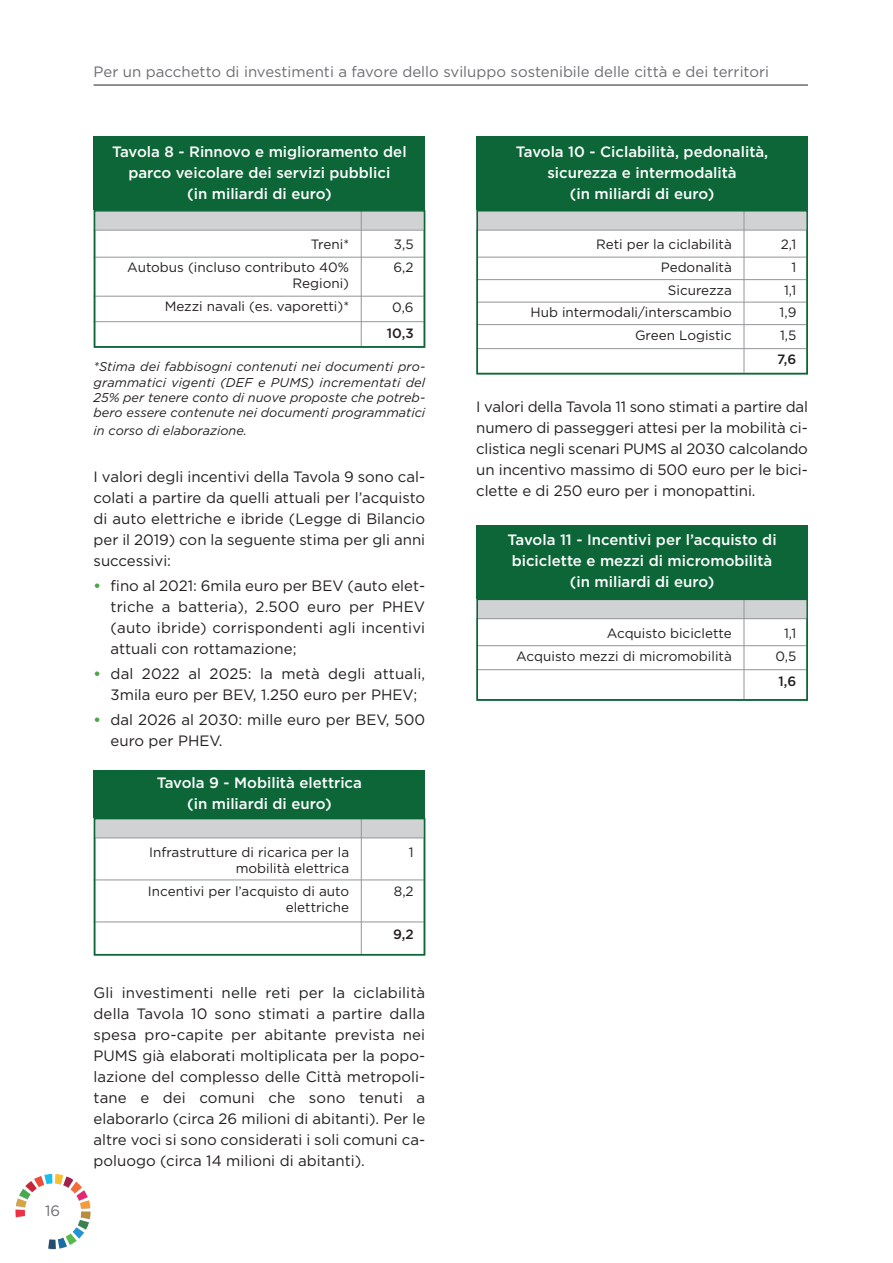
<style>
.page{position:relative;width:893px;height:1263px;background:#fff}
.page>*{position:absolute;margin:0;border:0;box-sizing:border-box;transform-origin:0 0}
.t1{font:15px/21px "Gotham";color:#231f20;text-align:justify}
.t2{font:500 15px/21px "Gotham";color:#fff;text-align:center}
.t3{font:15px "Gotham";color:#6c6d70}
.t4{font:13.5px/22.6px "Gotham";color:#231f20;text-align:right}
.t5{font:500 13.5px "Gotham";color:#231f20}
.t6{font:italic 12.75px/15.3px "Gotham";color:#231f20;text-align:justify}
.s1{font-weight:700;color:#4ba549}
</style>
<div class="page">
<svg style="left:15px;top:1173px;width:76px;height:76px"></svg>
<hr style="left:94px;top:84px;width:714px;height:2px;background:#6c6d70">
<div style="left:361px;top:190px;width:64px;height:40px;background:#d1d2d4"></div>
<div style="left:94px;top:190px;width:274px;height:40px;background:#d1d2d4"></div>
<hr style="left:94px;top:257px;width:331px;height:1px;background:#939598">
<hr style="left:94px;top:296px;width:331px;height:1px;background:#939598">
<hr style="left:94px;top:321px;width:331px;height:1px;background:#939598">
<hr style="left:94px;top:230px;width:331px;height:1px;background:#939598">
<hr style="left:361px;top:190px;width:1px;height:158px;background:#939598">
<div style="left:94px;top:136px;width:331px;height:74px;background:#0c6638"></div>
<div style="left:361px;top:798px;width:64px;height:40px;background:#d1d2d4"></div>
<div style="left:94px;top:798px;width:274px;height:40px;background:#d1d2d4"></div>
<hr style="left:94px;top:879px;width:331px;height:1px;background:#939598">
<hr style="left:94px;top:921px;width:331px;height:1px;background:#939598">
<hr style="left:94px;top:837px;width:331px;height:1px;background:#939598">
<hr style="left:361px;top:798px;width:1px;height:157px;background:#939598">
<div style="left:94px;top:770px;width:331px;height:48px;background:#0c6638"></div>
<div style="left:744px;top:190px;width:64px;height:40px;background:#d1d2d4"></div>
<div style="left:476px;top:190px;width:275px;height:40px;background:#d1d2d4"></div>
<hr style="left:476px;top:257px;width:332px;height:1px;background:#939598">
<hr style="left:476px;top:279px;width:332px;height:1px;background:#939598">
<hr style="left:476px;top:302px;width:332px;height:1px;background:#939598">
<hr style="left:476px;top:324px;width:332px;height:1px;background:#939598">
<hr style="left:476px;top:348px;width:332px;height:1px;background:#939598">
<hr style="left:476px;top:230px;width:332px;height:1px;background:#939598">
<hr style="left:744px;top:190px;width:1px;height:183px;background:#939598">
<div style="left:744px;top:579px;width:64px;height:39px;background:#d1d2d4"></div>
<div style="left:476px;top:579px;width:275px;height:39px;background:#d1d2d4"></div>
<hr style="left:476px;top:645px;width:332px;height:1px;background:#939598">
<hr style="left:476px;top:669px;width:332px;height:1px;background:#939598">
<hr style="left:476px;top:618px;width:332px;height:1px;background:#939598">
<hr style="left:744px;top:578px;width:1px;height:123px;background:#939598">
<div style="left:94px;top:210px;width:331px;height:138px;border:2px solid #0c6638"></div>
<div style="left:94px;top:818px;width:331px;height:137px;border:2px solid #0c6638"></div>
<div style="left:476px;top:136px;width:332px;height:74px;background:#0c6638"></div>
<div style="left:476px;top:210px;width:332px;height:164px;border:2px solid #0c6638"></div>
<div style="left:476px;top:525px;width:332px;height:74px;background:#0c6638"></div>
<div style="left:476px;top:599px;width:332px;height:102px;border:2px solid #0c6638"></div>
<p class="t3" style="left:45px;top:1206px;width:17px">16</p>
<p class="t3" style="left:94px;top:67px;width:677px">Per un pacchetto di investimenti a favore dello sviluppo sostenibile delle città e dei territori</p>
<p class="t2" style="left:112px;top:141px;width:296px">Tavola 8 - Rinnovo e miglioramento del parco veicolare dei servizi pubblici<br>(in miliardi di euro)</p>
<p class="t4" style="left:127px;top:234px;width:223px">Treni*<br>Autobus (incluso contributo 40%</p>
<p class="t4" style="left:165px;top:273px;width:186px">Regioni)<br>Mezzi navali (es. vaporetti)*</p>
<p class="t4" style="left:394px;top:234px;width:22px;text-align:left">3,5<br>6,2</p>
<p class="t4" style="left:392px;top:297px;width:23px">0,6</p>
<p class="t5" style="left:387px;top:326px;width:28px">10,3</p>
<p class="t6" style="left:94px;top:359px;width:333px">*Stima dei fabbisogni contenuti nei documenti pro&shy;grammatici vigenti (DEF e PUMS) incrementati del 25% per tenere conto di nuove proposte che potreb&shy;bero essere contenute nei documenti programmatici</p>
<p class="t6" style="left:94px;top:423px;width:155px">in corso di elaborazione.</p>
<p class="t1" style="left:94px;top:467px;width:333px">I valori degli incentivi della Tavola 9 sono cal&shy;colati a partire da quelli attuali per l’acquisto di auto elettriche e ibride (Legge di Bilancio per il 2019) con la seguente stima per gli anni successivi:</p>
<p class="t1" style="left:111px;top:576px;width:316px;text-indent:-17px"><span class="s1">•</span> fino al 2021: 6mila euro per BEV (auto elet&shy;triche a batteria), 2.500 euro per PHEV (auto ibride) corrispondenti agli incentivi attuali con rottamazione;</p>
<p class="t1" style="left:111px;top:664px;width:316px;text-indent:-17px"><span class="s1">•</span> dal 2022 al 2025: la metà degli attuali,<br>3mila euro per BEV, 1.250 euro per PHEV;</p>
<p class="t1" style="left:111px;top:711px;width:316px;text-indent:-17px"><span class="s1">•</span> dal 2026 al 2030: mille euro per BEV, 500 euro per PHEV.</p>
<p class="t2" style="left:157px;top:772px;width:207px">Tavola 9 - Mobilità elettrica (in miliardi di euro)</p>
<p class="t4" style="left:149px;top:845px;width:201px;line-height:16.2px">Infrastrutture di ricarica per la mobilità elettrica</p>
<p class="t4" style="left:148px;top:884px;width:203px;line-height:16.2px">Incentivi per l’acquisto di auto elettriche</p>
<p class="t4" style="left:409px;top:842px;width:6px">1</p>
<p class="t4" style="left:394px;top:881px;width:21px">8,2</p>
<p class="t5" style="left:393px;top:926px;width:22px">9,2</p>
<p class="t1" style="left:94px;top:984px;width:333px">Gli investimenti nelle reti per la ciclabilità della Tavola 10 sono stimati a partire dalla spesa pro-capite per abitante prevista nei PUMS già elaborati moltiplicata per la popo&shy;lazione del complesso delle Città metropoli&shy;tane e dei comuni che sono tenuti a elaborarlo (circa 26 milioni di abitanti). Per le altre voci si sono considerati i soli comuni ca&shy;poluogo (circa 14 milioni di abitanti).</p>
<p class="t2" style="left:516px;top:141px;width:254px">Tavola 10 - Ciclabilità, pedonalità, sicurezza e intermodalità<br>(in miliardi di euro)</p>
<p class="t4" style="left:530px;top:234px;width:203px">Reti per la ciclabilità<br>Pedonalità<br>Sicurezza<br>Hub intermodali/interscambio<br>Green Logistic</p>
<p class="t4" style="left:779px;top:234px;width:18px">2,1<br>1<br>1,1<br>1,9<br>1,5</p>
<p class="t5" style="left:777px;top:352px;width:21px">7,6</p>
<p class="t1" style="left:476px;top:397px;width:333px">I valori della Tavola 11 sono stimati a partire dal numero di passeggeri attesi per la mobilità ci&shy;clistica negli scenari PUMS al 2030 calcolando un incentivo massimo di 500 euro per le bici&shy;clette e di 250 euro per i monopattini.</p>
<p class="t2" style="left:508px;top:529px;width:271px">Tavola 11 - Incentivi per l’acquisto di biciclette e mezzi di micromobilità (in miliardi di euro)</p>
<p class="t4" style="left:516px;top:623px;width:217px">Acquisto biciclette<br>Acquisto mezzi di micromobilità</p>
<p class="t4" style="left:775px;top:623px;width:22px">1,1<br>0,5</p>
<p class="t5" style="left:779px;top:673px;width:19px">1,6</p>
</div>
